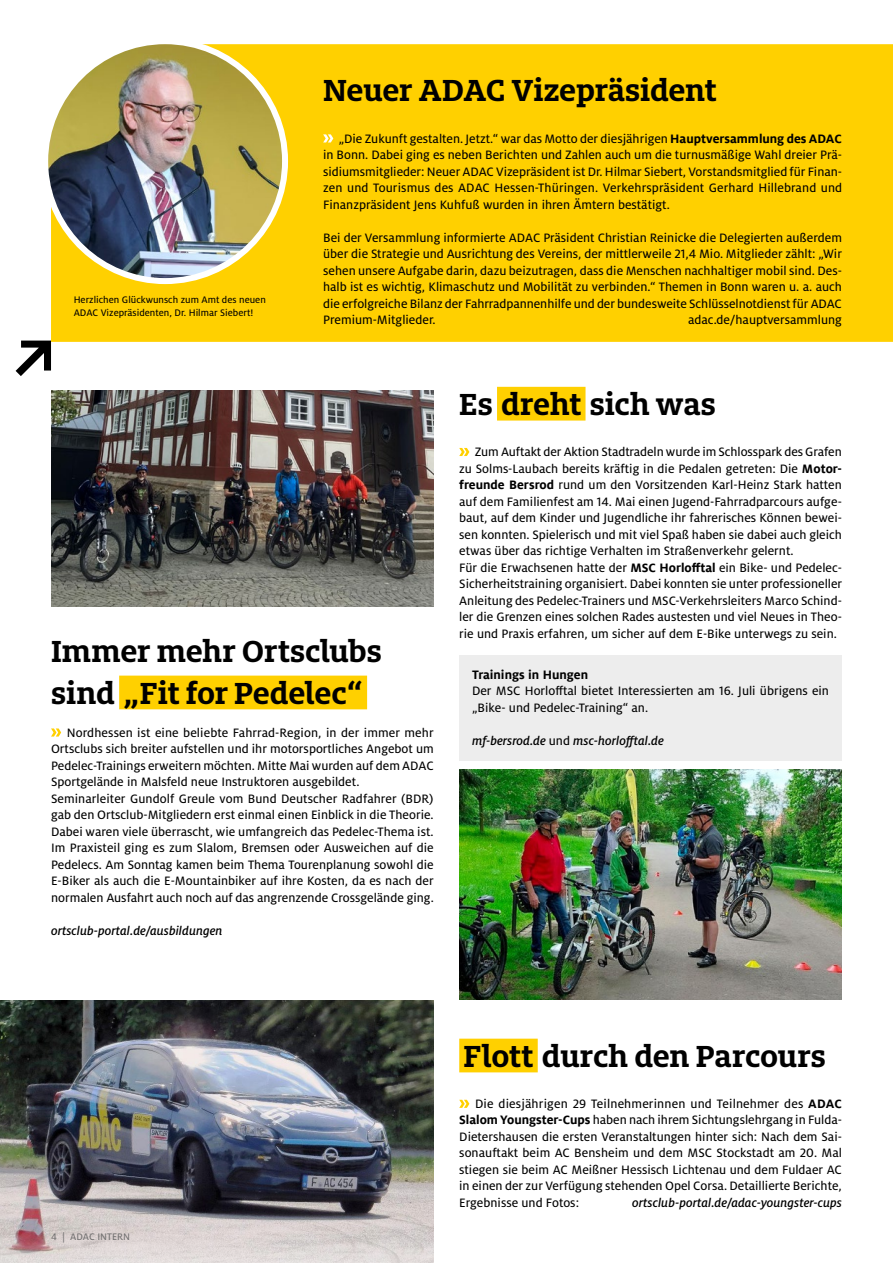
<style>
.page{position:relative;width:893px;height:1263px;background:#fff}
.page>*{position:absolute;margin:0;border:0;box-sizing:border-box;transform-origin:0 0}
.t1{font:700 33.75px/41.2px "Milo Slab ADAC";letter-spacing:-.005em;color:#000}
.t2{font:13.5px/16.5px "Milo ADAC Text";color:#000;text-align:justify}
.t3{font:italic 500 13.5px "Milo ADAC";color:#000}
.t4{font:700 13.5px "Milo ADAC";color:#000}
.t5{font:10.5px/12.8px "Milo ADAC Text";color:#000}
.t6{font:10.5px "Milo ADAC Text";color:#706f6f}
.s1{font-family:"Milo ADAC";font-weight:700}
.s2{font-family:"Milo ADAC Text";font-weight:400;font-style:normal}
</style>
<div class="page">
<div style="left:51px;top:44px;width:842px;height:298px;background:#ffd000"></div>
<svg style="left:51px;top:44px;width:240px;height:243px;background:#fed624"></svg>
<div style="left:459px;top:1039px;width:79px;height:33px;background:#ffd000"></div>
<svg style="left:459px;top:1100px;width:10px;height:8px"></svg>
<div style="left:497px;top:387px;width:88px;height:34px;background:#ffd000"></div>
<div style="left:459px;top:655px;width:383px;height:39px;background:#ededed"></div>
<div style="left:459px;top:672px;width:383px;height:55px;background:#ededed"></div>
<div style="left:459px;top:721px;width:383px;height:39px;background:#ededed"></div>
<svg style="left:459px;top:448px;width:10px;height:8px"></svg>
<img style="left:459px;top:770px;width:383px;height:229px">
<img style="left:0;top:1001px;width:434px;height:262px">
<div style="left:119px;top:676px;width:248px;height:33px;background:#ffd000"></div>
<svg style="left:51px;top:728px;width:10px;height:8px"></svg>
<img style="left:51px;top:390px;width:383px;height:217px">
<svg style="left:323px;top:134px;width:10px;height:8px"></svg>
<img style="left:48px;top:44px;width:234px;height:234px">
<div style="left:419px;top:73px;width:302px;height:34px;background:#ffd000"></div>
<svg style="left:16px;top:341px;width:35px;height:35px"></svg>
<p class="t5" style="left:74px;top:294px;width:194px">Herzlichen Glückwunsch zum Amt des neuen<br>ADAC Vizepräsidenten, Dr. Hilmar Siebert!</p>
<h1 class="t1" style="left:323px;top:69px;width:395px">Neuer ADAC Vizepräsident</h1>
<p class="t2" style="left:323px;top:130px;width:521px;text-indent:16px">„Die Zukunft gestalten. Jetzt.“ war das Motto der diesjährigen <span class="s1">Hauptversammlung des ADAC </span>in Bonn. Dabei ging es neben Berichten und Zahlen auch um die turnusmäßige Wahl dreier Prä&shy;sidiumsmitglieder: Neuer ADAC Vizepräsident ist Dr. Hilmar Siebert, Vorstandsmitglied für Finan&shy;zen und Tourismus des ADAC Hessen-Thüringen. Verkehrspräsident Gerhard Hillebrand und Finanzpräsident Jens Kuhfuß wurden in ihren Ämtern bestätigt.</p>
<p class="t2" style="left:323px;top:229px;width:520px">Bei der Versammlung informierte ADAC Präsident Christian Reinicke die Delegierten außerdem über die Strategie und Ausrichtung des Vereins, der mittlerweile 21,4 Mio. Mitglieder zählt: „Wir sehen unsere Aufgabe darin, dazu beizutragen, dass die Menschen nachhaltiger mobil sind. Des&shy;halb ist es wichtig, Klimaschutz und Mobilität zu verbinden.“ Themen in Bonn waren u. a. auch die erfolgreiche Bilanz der Fahrradpannenhilfe und der bundesweite Schlüsselnotdienst für ADAC Premium-Mitglieder.</p>
<p class="t2" style="left:688px;top:312px;width:155px">adac.de/hauptversammlung</p>
<h1 class="t1" style="left:51px;top:630px;width:332px">Immer mehr Ortsclubs sind „Fit for Pedelec“</h1>
<p class="t2" style="left:51px;top:724px;width:384px;text-align:left;text-indent:16px">Nordhessen ist eine beliebte Fahrrad-Region, in der immer mehr Ortsclubs sich breiter aufstellen und ihr motorsportliches Angebot um Pedelec-Trainings erweitern möchten. Mitte Mai wurden auf dem ADAC Sportgelände in Malsfeld neue Instruktoren ausgebildet.<br>Seminarleiter Gundolf Greule vom Bund Deutscher Radfahrer (BDR) gab den Ortsclub-Mitgliedern erst einmal einen Einblick in die Theorie.<br>Dabei waren viele überrascht, wie umfangreich das Pedelec-Thema ist.<br>Im Praxisteil ging es zum Slalom, Bremsen oder Ausweichen auf die Pedelecs. Am Sonntag kamen beim Thema Tourenplanung sowohl die E-Biker als auch die E-Mountainbiker auf ihre Kosten, da es nach der normalen Ausfahrt auch noch auf das angrenzende Crossgelände ging.</p>
<p class="t3" style="left:51px;top:923px;width:173px">ortsclub-portal.de/ausbildungen</p>
<h1 class="t1" style="left:459px;top:382px;width:258px">Es dreht sich was</h1>
<p class="t2" style="left:459px;top:444px;width:384px;text-align:left;text-indent:15px">Zum Auftakt der Aktion Stadtradeln wurde im Schlosspark des Grafen zu Solms-Laubach bereits kräftig in die Pedalen getreten: Die <span class="s1">Motor&shy;freunde Bersrod</span> rund um den Vorsitzenden Karl-Heinz Stark hatten auf dem Familienfest am 14. Mai einen Jugend-Fahrradparcours aufge&shy;baut, auf dem Kinder und Jugendliche ihr fahrerisches Können bewei&shy;sen konnten. Spielerisch und mit viel Spaß haben sie dabei auch gleich etwas über das richtige Verhalten im Straßenverkehr gelernt.<br>Für die Erwachsenen hatte der <span class="s1">MSC Horlofftal</span> ein Bike- und Pedelec-Sicherheitstraining organisiert. Dabei konnten sie unter professioneller Anleitung des Pedelec-Trainers und MSC-Verkehrsleiters Marco Schind&shy;ler die Grenzen eines solchen Rades austesten und viel Neues in Theo&shy;rie und Praxis erfahren, um sicher auf dem E-Bike unterwegs zu sein.</p>
<p class="t4" style="left:472px;top:667px;width:118px">Trainings in Hungen</p>
<p class="t2" style="left:472px;top:683px;width:359px">Der MSC Horlofftal bietet Interessierten am 16. Juli übrigens ein „Bike- und Pedelec-Training“ an.</p>
<p class="t3" style="left:472px;top:733px;width:193px">mf-bersrod.de <span class="s2">und</span> msc-horlofftal.de</p>
<p class="t6" style="left:51px;top:1231px;width:80px">4 | ADAC INTERN</p>
<h1 class="t1" style="left:463px;top:1034px;width:364px">Flott durch den Parcours</h1>
<p class="t2" style="left:459px;top:1095px;width:384px;text-indent:16px">Die diesjährigen 29 Teilnehmerinnen und Teilnehmer des <span class="s1">ADAC Slalom Youngster-Cups</span> haben nach ihrem Sichtungslehrgang in Fulda-Dietershausen die ersten Veranstaltungen hinter sich: Nach dem Sai&shy;sonauftakt beim AC Bensheim und dem MSC Stockstadt am 20. Mal stiegen sie beim AC Meißner Hessisch Lichtenau und dem Fuldaer AC in einen der zur Verfügung stehenden Opel Corsa. Detaillierte Berichte, Ergebnisse und Fotos:</p>
<p class="t3" style="left:632px;top:1195px;width:211px">ortsclub-portal.de/adac-youngster-cups</p>
</div>
